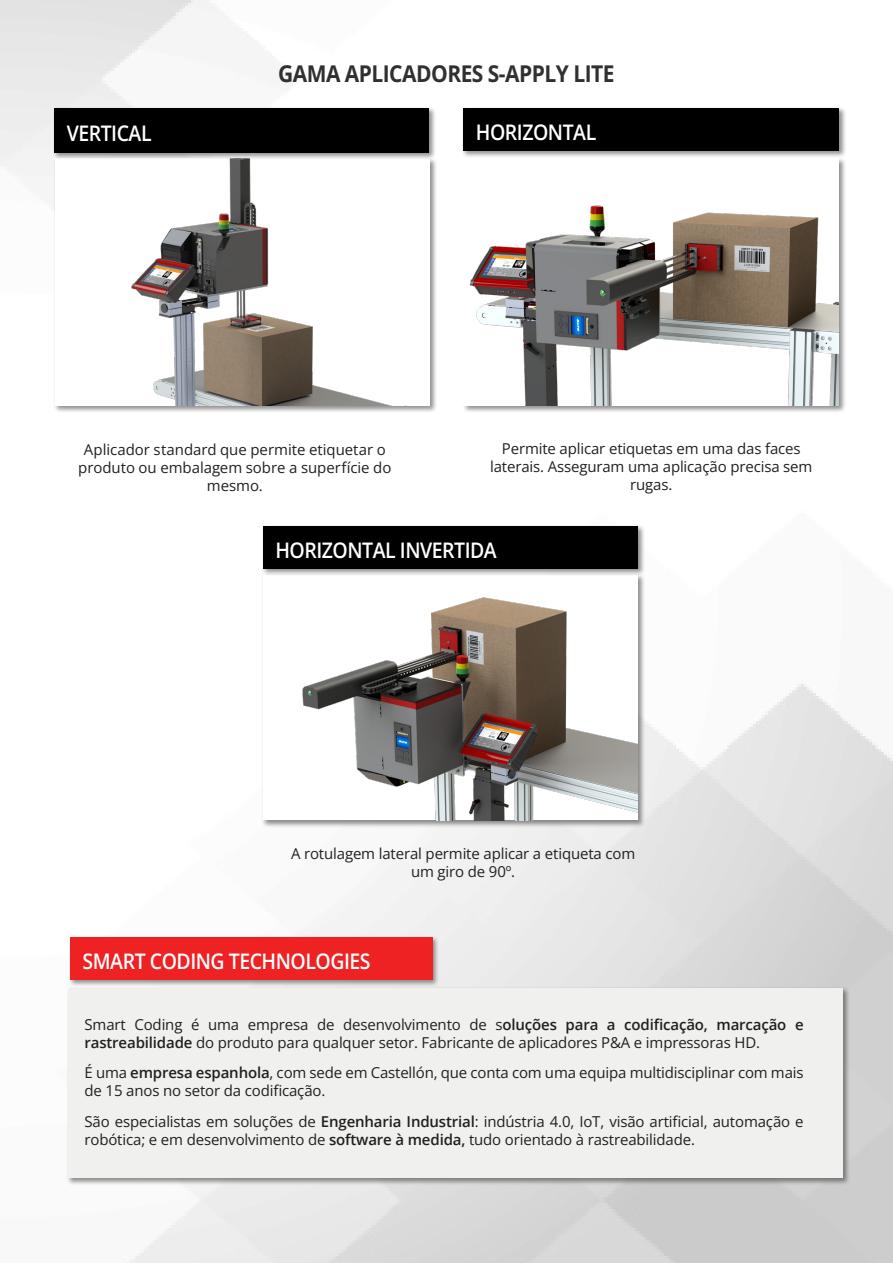
<style>
.page{position:relative;width:893px;height:1263px;background:#fff}
.page>*{position:absolute;margin:0;border:0;box-sizing:border-box;transform-origin:0 0}
.TEXTO{font:700 23.1px "Open Sans";letter-spacing:-.025em;color:#312f30;scale:.91 1}
.TITULARES{font:600 21.45px "Open Sans";letter-spacing:-.025em;color:#fff;scale:.91 1}
.TEXTO-2{font:15px/18px "Open Sans";letter-spacing:-.01em;color:#231f20;text-align:center}
.s1{font-weight:600}
</style>
<div class="page">
<div style="left:53px;top:157px;width:384px;height:256px;background:#231f20;opacity:.5"></div>
<img style="left:55px;top:160px;width:374px;height:246px">
<div style="left:52px;top:106px;width:384px;height:54px;background:#231f20;opacity:.5"></div>
<div style="left:54px;top:108px;width:375px;height:44px;background:#000"></div>
<div style="left:68px;top:935px;width:372px;height:52px;background:#231f20;opacity:.5"></div>
<div style="left:70px;top:937px;width:362px;height:43px;background:#ee2123"></div>
<div style="left:462px;top:157px;width:384px;height:256px;background:#231f20;opacity:.5"></div>
<svg style="left:463px;top:159px;width:376px;height:40px"></svg>
<img style="left:463px;top:199px;width:376px;height:207px">
<div style="left:461px;top:106px;width:385px;height:52px;background:#231f20;opacity:.5"></div>
<div style="left:463px;top:108px;width:376px;height:42px;background:#000"></div>
<div style="left:261px;top:574px;width:384px;height:254px;background:#231f20;opacity:.5"></div>
<img style="left:263px;top:576px;width:375px;height:244px">
<div style="left:261px;top:524px;width:384px;height:52px;background:#231f20;opacity:.5"></div>
<div style="left:263px;top:526px;width:375px;height:43px;background:#000"></div>
<div style="left:67px;top:986px;width:783px;height:199px;background:#231f20;opacity:.5"></div>
<div style="left:68px;top:988px;width:775px;height:190px;background:#f0f0ee"></div>
<div style="left:263px;top:613px;width:10px;height:7px;background:#fff"></div>
<div style="left:316px;top:716px;width:18px;height:12px;background:#fff"></div>
<p class="TITULARES" style="left:67px;top:118px;width:95px">VERTICAL</p>
<p class="TEXTO" style="left:278px;top:57px;width:371px">GAMA APLICADORES S-APPLY LITE</p>
<p class="TITULARES" style="left:476px;top:117px;width:134px">HORIZONTAL</p>
<p class="TEXTO-2" style="left:78px;top:440px;width:315px">Aplicador standard que permite etiquetar o produto ou embalagem sobre a superfície do mesmo.</p>
<p class="TEXTO-2" style="left:490px;top:439px;width:324px">Permite aplicar etiquetas em uma das faces laterais. Asseguram uma aplicação precisa sem rugas.</p>
<p class="TITULARES" style="left:275px;top:535px;width:245px">HORIZONTAL INVERTIDA</p>
<p class="TEXTO-2" style="left:291px;top:844px;width:346px">A rotulagem lateral permite aplicar a etiqueta com um giro de 90º.</p>
<p class="TITULARES" style="left:83px;top:946px;width:318px">SMART CODING TECHNOLOGIES</p>
<p class="TEXTO-2" style="left:85px;top:1015px;width:721px;text-align:left">Smart Coding é uma empresa de desenvolvimento de s<span class="s1">oluções para a codificação, marcação e rastreabilidade</span> do produto para qualquer setor. Fabricante de aplicadores P&amp;A e impressoras HD.</p>
<p class="TEXTO-2" style="left:85px;top:1063px;width:721px;text-align:left">É uma <span class="s1">empresa espanhola</span>, com sede em Castellón, que conta com uma equipa multidisciplinar com mais de 15 anos no setor da codificação.</p>
<p class="TEXTO-2" style="left:85px;top:1112px;width:721px;text-align:left">São especialistas em soluções de <span class="s1">Engenharia Industrial</span>: indústria 4.0, IoT, visão artificial, automação e robótica; e em desenvolvimento de <span class="s1">software à medida,</span> tudo orientado à rastreabilidade.</p>
</div>
